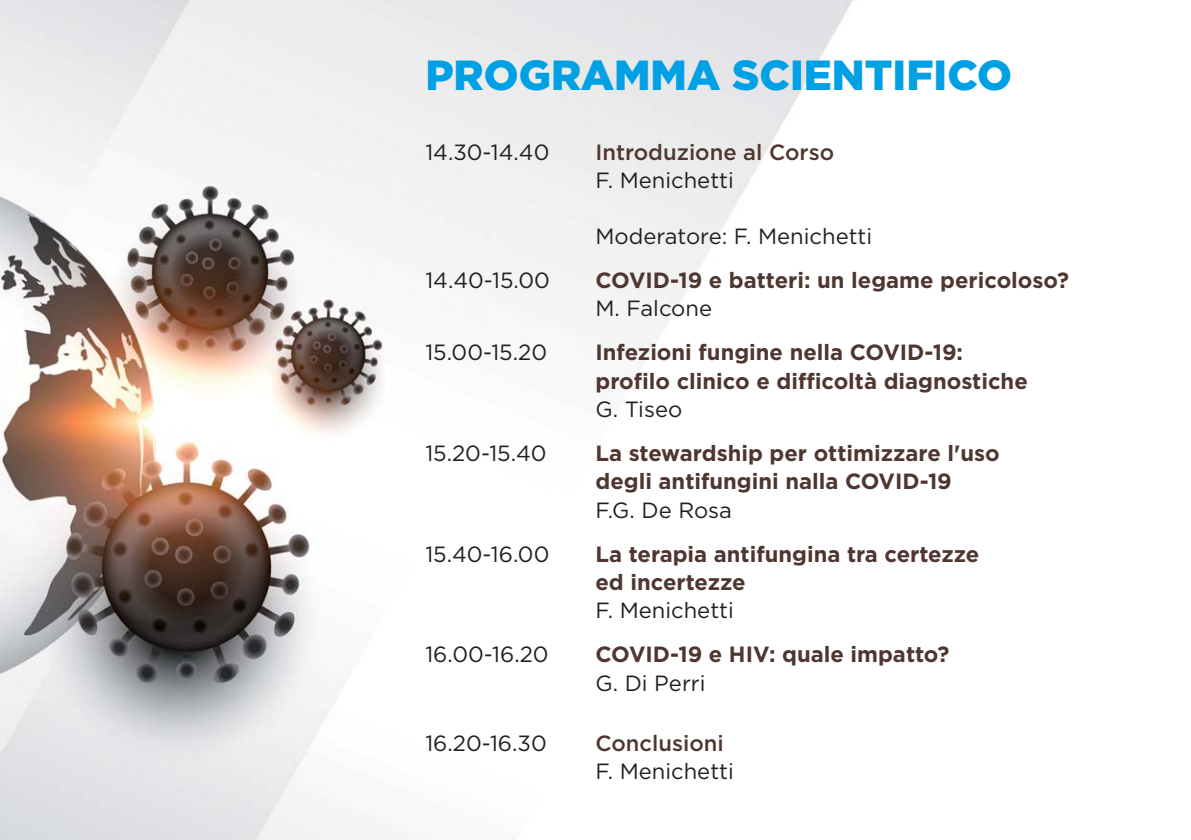
<style>
.page{position:relative;width:1191px;height:840px;background:#fff}
.page>*{position:absolute;margin:0;border:0;box-sizing:border-box;transform-origin:0 0}
.t1{font:900 42px "Gotham";color:#00a0e4}
.t2{font:700 22px/28.2px "Gotham";color:#4f3630}
.t3{font:22px "Gotham";color:#231f20}
.t4{font:500 22px "Gotham";color:#4f3630}
</style>
<div class="page">
<img style="left:0;top:0;width:854px;height:839px">
<h1 class="t1" style="left:425px;top:51px;width:588px">PROGRAMMA SCIENTIFICO</h1>
<p class="t3" style="left:425px;top:143px;width:126px">14.30-14.40</p>
<p class="t4" style="left:595px;top:139px;width:240px">Introduzione al Corso</p>
<p class="t3" style="left:595px;top:172px;width:140px">F. Menichetti</p>
<p class="t3" style="left:595px;top:227px;width:278px">Moderatore: F. Menichetti</p>
<p class="t3" style="left:425px;top:272px;width:126px">14.40-15.00</p>
<p class="t2" style="left:595px;top:267px;width:475px">COVID-19 e batteri: un legame pericoloso?</p>
<p class="t3" style="left:595px;top:300px;width:118px">M. Falcone</p>
<p class="t3" style="left:425px;top:344px;width:123px">15.00-15.20</p>
<p class="t2" style="left:595px;top:340px;width:434px">Infezioni fungine nella COVID-19: profilo clinico e difficoltà diagnostiche</p>
<p class="t3" style="left:595px;top:400px;width:88px">G. Tiseo</p>
<p class="t3" style="left:425px;top:444px;width:123px">15.20-15.40</p>
<p class="t2" style="left:595px;top:440px;width:406px">La stewardship per ottimizzare l'uso degli antifungini nalla COVID-19</p>
<p class="t3" style="left:595px;top:501px;width:138px">F.G. De Rosa</p>
<p class="t3" style="left:425px;top:545px;width:126px">15.40-16.00</p>
<p class="t2" style="left:595px;top:541px;width:385px">La terapia antifungina tra certezze ed incertezze</p>
<p class="t3" style="left:595px;top:601px;width:140px">F. Menichetti</p>
<p class="t3" style="left:425px;top:646px;width:125px">16.00-16.20</p>
<p class="t2" style="left:595px;top:641px;width:355px">COVID-19 e HIV: quale impatto?</p>
<p class="t3" style="left:595px;top:674px;width:112px">G. Di Perri</p>
<p class="t3" style="left:425px;top:734px;width:123px">16.20-16.30</p>
<p class="t4" style="left:595px;top:729px;width:130px">Conclusioni</p>
<p class="t3" style="left:595px;top:762px;width:140px">F. Menichetti</p>
</div>
